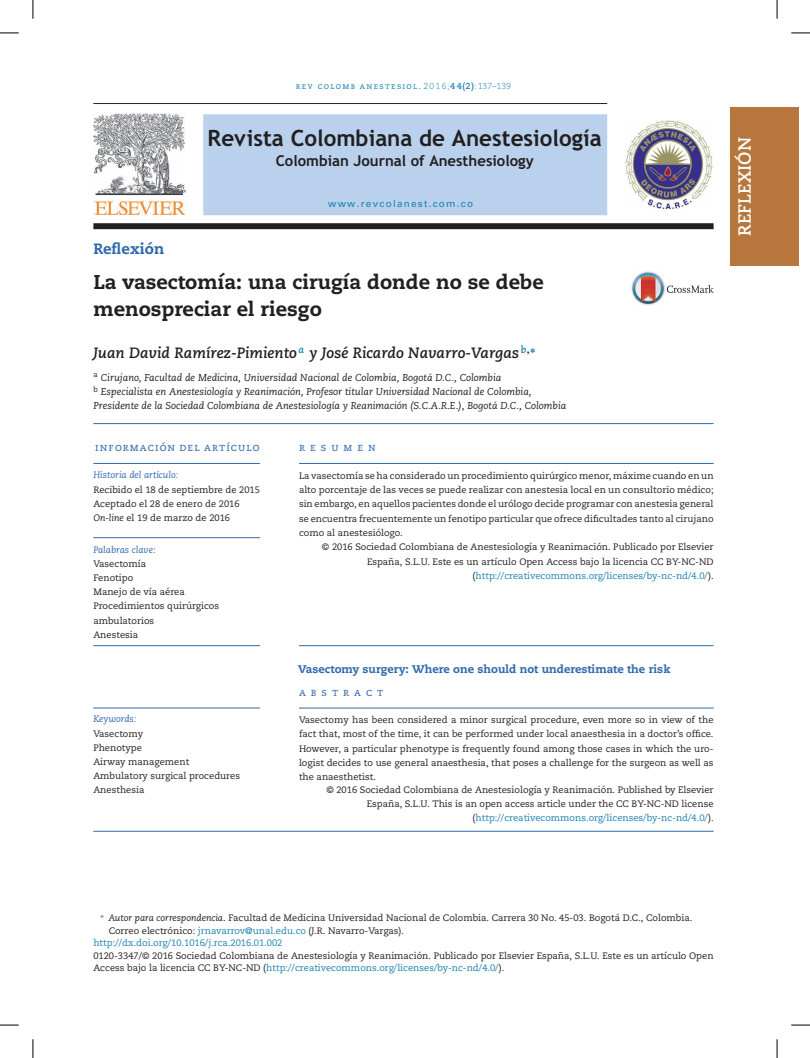
<style>
.page{position:relative;width:810px;height:1058px;background:#fff}
.page>*{position:absolute;margin:0;border:0;box-sizing:border-box;transform-origin:0 0}
.t1{font:700 22.38px "Trebuchet MS";color:#231f20}
.t2{font:800 19.88px/27.4px "Caecilia";color:#231f20}
.t3{font:700 17.5px "Caecilia LT Std";color:#fff}
.t4{font:italic 700 15px "Caecilia";color:#231f20}
.t5{font:700 15px "Trebuchet MS";color:#231f20}
.t6{font:800 15px "Caecilia";color:#306aad}
.t7{font:800 11.25px "Caecilia";color:#306aad}
.t8{font:11.25px "Caecilia Roman SC";letter-spacing:.095em;color:#306aad}
.t9{font:11.25px "Caecilia Roman SC";letter-spacing:.445em;color:#306aad}
.t10{font:italic 10px/14.2px "Caecilia";color:#231f20}
.t11{font:10px "Univers";letter-spacing:.125em;color:#1a83af}
.t12{font:9.38px/14.2px "Caecilia";color:#231f20}
.t13{font:9.38px "Caecilia";color:#1a83af}
.t14{font:8.75px "Caecilia Roman SC";letter-spacing:.145em;color:#1a83af}
.s1{font-family:"Caecilia";font-weight:300}
.s2{font-family:"Caecilia";font-weight:700}
.s3{font-style:italic;color:#306aad}
.s4{font-style:italic}
.s5{color:#231f20}
.s6{color:#1a83af}
</style>
<div class="page">
<div style="left:730px;top:107px;width:69px;height:159px;background:#b7773c"></div>
<hr style="left:93px;top:103px;width:514px;height:1px;background:#231f20">
<div style="left:203px;top:114px;width:404px;height:101px;background:#b9d1ec"></div>
<img style="left:93px;top:114px;width:93px;height:101px">
<img style="left:625px;top:120px;width:89px;height:89px">
<div style="left:93px;top:223px;width:621px;height:6px;background:#231f20"></div>
<svg style="left:667px;top:285px;width:47px;height:8px"></svg>
<img style="left:631px;top:271px;width:34px;height:34px">
<hr style="left:93px;top:423px;width:621px;height:1px;background:#306aad">
<hr style="left:93px;top:463px;width:167px;height:1px;background:#306aad">
<hr style="left:93px;top:537px;width:167px;height:1px;background:#306aad">
<hr style="left:299px;top:463px;width:415px;height:1px;background:#306aad">
<hr style="left:93px;top:645px;width:167px;height:1px;background:#306aad">
<hr style="left:299px;top:645px;width:415px;height:1px;background:#306aad">
<hr style="left:93px;top:708px;width:167px;height:1px;background:#306aad">
<hr style="left:299px;top:708px;width:415px;height:1px;background:#306aad">
<hr style="left:93px;top:831px;width:621px;height:1px;background:#306aad">
<svg style="left:0;top:32px;width:19px;height:2px"></svg>
<svg style="left:791px;top:32px;width:19px;height:2px"></svg>
<svg style="left:0;top:1024px;width:19px;height:2px"></svg>
<svg style="left:791px;top:1024px;width:19px;height:2px"></svg>
<svg style="left:32px;top:0;width:2px;height:19px"></svg>
<svg style="left:32px;top:1039px;width:2px;height:19px"></svg>
<svg style="left:776px;top:0;width:2px;height:19px"></svg>
<svg style="left:776px;top:1039px;width:2px;height:19px"></svg>
<p class="t14" style="left:296px;top:81px;width:217px">rev colomb anestesiol. <span class="s1">2016;</span><span class="s2">44(2)</span><span class="s1">:137–139</span></p>
<p class="t1" style="left:208px;top:124px;width:396px">Revista Colombiana de Anestesiología</p>
<p class="t5" style="left:276px;top:151px;width:259px">Colombian Journal of Anesthesiology</p>
<p class="t11" style="left:328px;top:198px;width:147px">www.revcolanest.com.co</p>
<p class="t6" style="left:93px;top:239px;width:72px">Reflexión</p>
<p class="t2" style="left:93px;top:268px;width:452px">La vasectomía: una cirugía donde no se debe menospreciar el riesgo</p>
<p class="t4" style="left:93px;top:344px;width:444px">Juan David Ramírez-Pimiento <sup>a</sup> y José Ricardo Navarro-Vargas <sup>b</sup><sup>,</sup><sup>∗</sup></p>
<p class="t10" style="left:93px;top:371px;width:475px"><sup>a</sup> Cirujano, Facultad de Medicina, Universidad Nacional de Colombia, Bogotá D.C., Colombia<br><sup>b</sup> Especialista en Anestesiología y Reanimación, Profesor titular Universidad Nacional de Colombia,<br>Presidente de la Sociedad Colombiana de Anestesiología y Reanimación (S.C.A.R.E.), Bogotá D.C., Colombia</p>
<p class="t8" style="left:95px;top:441px;width:166px">información del artículo</p>
<p class="t12" style="left:93px;top:468px;width:168px"><span class="s3">Historia del artículo:<br></span>Recibido el 18 de septiembre de 2015<br>Aceptado el 28 de enero de 2016<br><span class="s4">On-line</span> el 19 de marzo de 2016</p>
<p class="t12" style="left:93px;top:542px;width:127px"><span class="s3">Palabras clave:<br></span>Vasectomía<br>Fenotipo<br>Manejo de vía aérea<br>Procedimientos quirúrgicos ambulatorios<br>Anestesia</p>
<p class="t9" style="left:299px;top:441px;width:78px">resumen</p>
<p class="t12" style="left:299px;top:468px;width:416px">La vasectomía se ha considerado un procedimiento quirúrgico menor, máxime cuando en un</p>
<p class="t12" style="left:299px;top:483px;width:416px">alto porcentaje de las veces se puede realizar con anestesia local en un consultorio médico;</p>
<p class="t12" style="left:299px;top:497px;width:416px">sin embargo, en aquellos pacientes donde el urólogo decide programar con anestesia general</p>
<p class="t12" style="left:299px;top:511px;width:416px">se encuentra frecuentemente un fenotipo particular que ofrece dificultades tanto al cirujano</p>
<p class="t12" style="left:299px;top:526px;width:105px">como al anestesiólogo.</p>
<p class="t12" style="left:322px;top:540px;width:393px">© 2016 Sociedad Colombiana de Anestesiología y Reanimación. Publicado por Elsevier</p>
<p class="t12" style="left:367px;top:554px;width:348px">España, S.L.U. Este es un artículo Open Access bajo la licencia CC BY-NC-ND</p>
<p class="t13" style="left:473px;top:570px;width:243px"><span class="s5">(</span>http://creativecommons.org/licenses/by-nc-nd/4.0/<span class="s5">).</span></p>
<p class="t12" style="left:93px;top:712px;width:148px"><span class="s3">Keywords:<br></span>Vasectomy<br>Phenotype<br>Airway management<br>Ambulatory surgical procedures<br>Anesthesia</p>
<p class="t7" style="left:298px;top:662px;width:374px">Vasectomy surgery: Where one should not underestimate the risk</p>
<p class="t9" style="left:299px;top:685px;width:86px">abstract</p>
<p class="t12" style="left:299px;top:713px;width:416px;text-align:justify">Vasectomy has been considered a minor surgical procedure, even more so in view of the fact that, most of the time, it can be performed under local anaesthesia in a doctor’s office.<br>However, a particular phenotype is frequently found among those cases in which the uro&shy;logist decides to use general anaesthesia, that poses a challenge for the surgeon as well as the anaesthetist.</p>
<p class="t12" style="left:326px;top:782px;width:389px;text-align:right">© 2016 Sociedad Colombiana de Anestesiología y Reanimación. Published by Elsevier<br>España, S.L.U. This is an open access article under the CC BY-NC-ND license (<span class="s6">http://creativecommons.org/licenses/by-nc-nd/4.0/</span>).</p>
<h3 class="t3" style="left:734px;top:236px;width:100px;rotate:-90deg">REFLEXIÓN</h3>
<p class="t12" style="left:101px;top:911px;width:593px"><sup>∗</sup> <span class="s4">Autor para correspondencia</span>. Facultad de Medicina Universidad Nacional de Colombia. Carrera 30 No. 45-03. Bogotá D.C., Colombia.</p>
<p class="t12" style="left:109px;top:923px;width:297px">Correo electrónico: <span class="s6">jrnavarrov@unal.edu.co</span> (J.R. Navarro-Vargas).</p>
<p class="t13" style="left:93px;top:937px;width:191px">http://dx.doi.org/10.1016/j.rca.2016.01.002</p>
<p class="t12" style="left:93px;top:948px;width:622px">0120-3347/© 2016 Sociedad Colombiana de Anestesiología y Reanimación. Publicado por Elsevier España, S.L.U. Este es un artículo Open</p>
<p class="t13" style="left:93px;top:962px;width:412px"><span class="s5">Access bajo la licencia CC BY-NC-ND (</span>http://creativecommons.org/licenses/by-nc-nd/4.0/<span class="s5">).</span></p>
</div>
